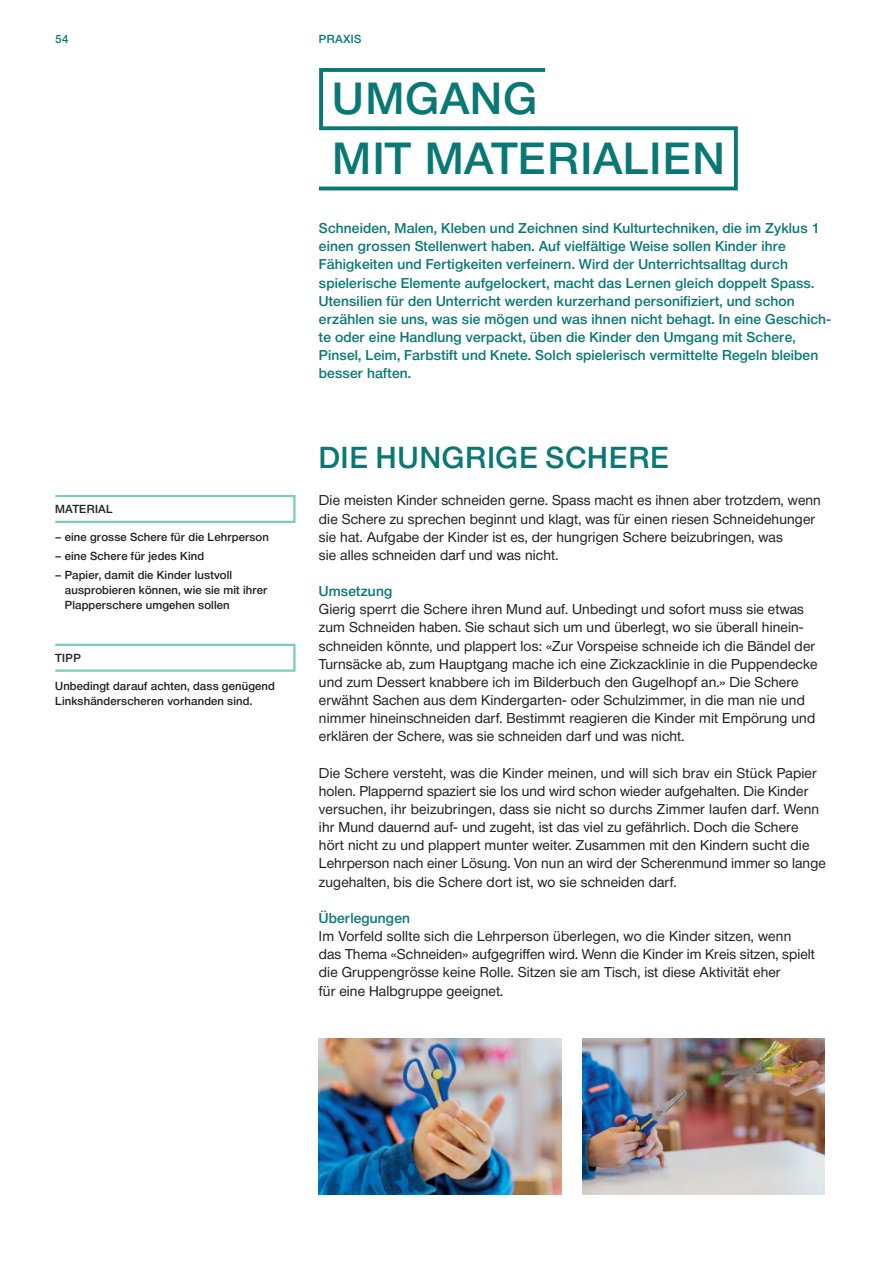
<style>
.page{position:relative;width:893px;height:1263px;background:#fff}
.page>*{position:absolute;margin:0;border:0;box-sizing:border-box;transform-origin:0 0}
.t1{font:500 44.55px/60px "Neue Helvetica BQ";letter-spacing:.01em;color:#097875}
.t2{font:500 30px "Neue Helvetica BQ";letter-spacing:.045em;color:#097875}
.t3{font:14.1px/18.1px "Neue Helvetica BQ";letter-spacing:.01em;color:#231f20}
.t4{font:500 14.1px/18.1px "Neue Helvetica BQ";letter-spacing:.01em;color:#097875}
.t5{font:500 11.55px/15px "Neue Helvetica BQ";letter-spacing:.01em;color:#231f20}
.t6{font:500 11.55px "Neue Helvetica BQ";letter-spacing:.03em;color:#097875}
</style>
<div class="page">
<div style="left:54px;top:495px;width:242px;height:28px;border:2px solid #7bcbbf"></div>
<div style="left:54px;top:644px;width:242px;height:28px;border:2px solid #7bcbbf"></div>
<img style="left:583px;top:1038px;width:242px;height:157px">
<img style="left:319px;top:1038px;width:242px;height:157px">
<svg style="left:318px;top:68px;width:420px;height:123px"></svg>
<p class="t6" style="left:55px;top:32px;width:15px">54</p>
<p class="t5" style="left:55px;top:501px;width:59px">MATERIAL</p>
<p class="t5" style="left:55px;top:529px;width:215px">– eine grosse Schere für die Lehrperson</p>
<p class="t5" style="left:55px;top:548px;width:150px">– eine Schere für jedes Kind</p>
<p class="t5" style="left:65px;top:567px;width:204px;text-indent:-10px">– Papier, damit die Kinder lustvoll ausprobieren können, wie sie mit ihrer<br>Plapperschere umgehen sollen</p>
<p class="t5" style="left:55px;top:650px;width:27px">TIPP</p>
<p class="t5" style="left:55px;top:678px;width:221px">Unbedingt darauf achten, dass genügend<br>Linkshänderscheren vorhanden sind.</p>
<p class="t6" style="left:319px;top:32px;width:44px">PRAXIS</p>
<h1 class="t1" style="left:333px;top:68px;width:394px">UMGANG<br>MIT MATERIALIEN</h1>
<p class="t4" style="left:319px;top:219px;width:514px">Schneiden, Malen, Kleben und Zeichnen sind Kulturtechniken, die im Zyklus 1 einen grossen Stellenwert haben. Auf vielfältige Weise sollen Kinder ihre Fähigkeiten und Fertigkeiten verfeinern. Wird der Unterrichtsalltag durch spielerische Elemente aufgelockert, macht das Lernen gleich doppelt Spass.<br>Utensilien für den Unterricht werden kurzerhand personifiziert, und schon erzählen sie uns, was sie mögen und was ihnen nicht behagt. In eine Geschich&shy;te oder eine Handlung verpackt, üben die Kinder den Umgang mit Schere, Pinsel, Leim, Farbstift und Knete. Solch spielerisch vermittelte Regeln bleiben besser haften.</p>
<h2 class="t2" style="left:319px;top:438px;width:351px">DIE HUNGRIGE SCHERE</h2>
<p class="t3" style="left:319px;top:491px;width:503px">Die meisten Kinder schneiden gerne. Spass macht es ihnen aber trotzdem, wenn die Schere zu sprechen beginnt und klagt, was für einen riesen Schneidehunger sie hat. Aufgabe der Kinder ist es, der hungrigen Schere beizubringen, was<br>sie alles schneiden darf und was nicht.</p>
<p class="t4" style="left:319px;top:582px;width:75px">Umsetzung</p>
<p class="t3" style="left:319px;top:600px;width:500px">Gierig sperrt die Schere ihren Mund auf. Unbedingt und sofort muss sie etwas zum Schneiden haben. Sie schaut sich um und überlegt, wo sie überall hinein&shy;schneiden könnte, und plappert los: «Zur Vorspeise schneide ich die Bändel der Turnsäcke ab, zum Hauptgang mache ich eine Zickzacklinie in die Puppendecke und zum Dessert knabbere ich im Bilderbuch den Gugelhopf an.» Die Schere erwähnt Sachen aus dem Kindergarten- oder Schulzimmer, in die man nie und nimmer hineinschneiden darf. Bestimmt reagieren die Kinder mit Empörung und erklären der Schere, was sie schneiden darf und was nicht.</p>
<p class="t3" style="left:319px;top:763px;width:508px">Die Schere versteht, was die Kinder meinen, und will sich brav ein Stück Papier holen. Plappernd spaziert sie los und wird schon wieder aufgehalten. Die Kinder versuchen, ihr beizubringen, dass sie nicht so durchs Zimmer laufen darf. Wenn ihr Mund dauernd auf- und zugeht, ist das viel zu gefährlich. Doch die Schere hört nicht zu und plappert munter weiter. Zusammen mit den Kindern sucht die Lehrperson nach einer Lösung. Von nun an wird der Scherenmund immer so lange zugehalten, bis die Schere dort ist, wo sie schneiden darf.</p>
<p class="t4" style="left:319px;top:909px;width:93px">Überlegungen</p>
<p class="t3" style="left:319px;top:927px;width:497px">Im Vorfeld sollte sich die Lehrperson überlegen, wo die Kinder sitzen, wenn das Thema «Schneiden» aufgegriffen wird. Wenn die Kinder im Kreis sitzen, spielt die Gruppengrösse keine Rolle. Sitzen sie am Tisch, ist diese Aktivität eher<br>für eine Halbgruppe geeignet.</p>
</div>
